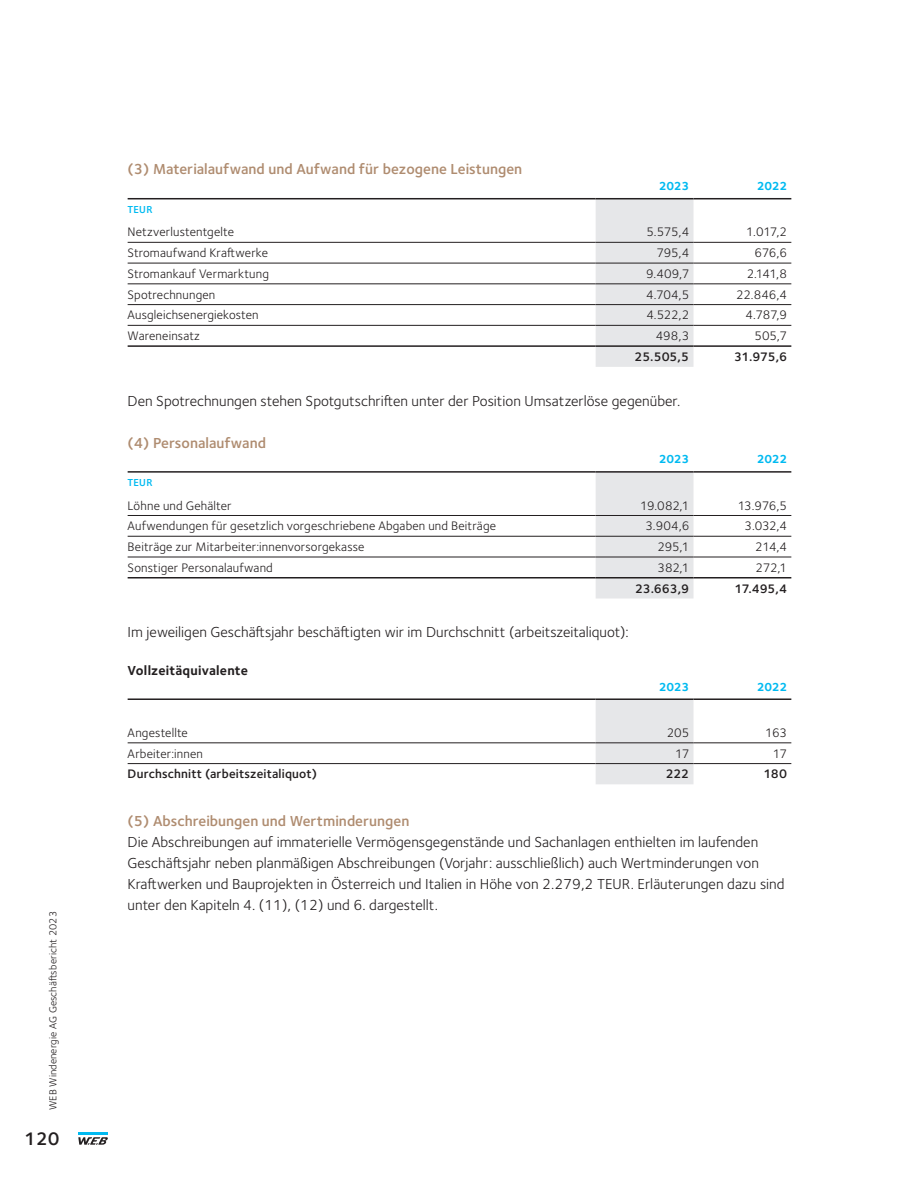
<style>
.page{position:relative;width:919px;height:1187px;background:#fff}
.page>*{position:absolute;margin:0;border:0;box-sizing:border-box;transform-origin:0 0}
.t1{font:600 18.75px "Foundry Sterling";color:#231f20}
.Fließtext{font:15px/21px "Foundry Sterling";color:#231f20}
.H3_Finanzteil_Nummer{font:600 15px "Foundry Sterling";color:#af8c70}
.HEAD_NOLINE_BLACK{font:700 13.5px "Foundry Sterling";letter-spacing:.015em;color:#231f20}
.LINE{font:12.75px "Foundry Sterling";letter-spacing:.01em;color:#231f20}
.NOLINE_BOLD{font:600 12.75px "Foundry Sterling";letter-spacing:.01em;color:#231f20}
.BLINE{font:12.75px "Foundry Sterling";letter-spacing:.01em;color:#231f20}
.HEAD_BLINE_BLUE{font:700 12px "Foundry Sterling";letter-spacing:-.015em;color:#00baf1}
.t2{font:10.5px "Foundry Sterling";letter-spacing:.01em;color:#231f20}
.HEAD_NOLINE_SMALL{font:600 10.5px "Foundry Sterling";letter-spacing:.02em;color:#00baf1}
</style>
<div class="page">
<div style="left:595px;top:199px;width:98px;height:168px;background:#e6e7e9"></div>
<hr style="left:128px;top:198px;width:467px;height:1px;background:#231f20">
<hr style="left:595px;top:198px;width:98px;height:1px;background:#231f20">
<hr style="left:693px;top:198px;width:98px;height:1px;background:#231f20">
<hr style="left:128px;top:345px;width:467px;height:2px;background:#231f20">
<hr style="left:595px;top:345px;width:98px;height:2px;background:#231f20">
<hr style="left:693px;top:345px;width:98px;height:2px;background:#231f20">
<hr style="left:128px;top:242px;width:467px;height:1px;background:#231f20">
<hr style="left:595px;top:242px;width:98px;height:1px;background:#231f20">
<hr style="left:693px;top:242px;width:98px;height:1px;background:#231f20">
<hr style="left:128px;top:263px;width:467px;height:1px;background:#231f20">
<hr style="left:595px;top:263px;width:98px;height:1px;background:#231f20">
<hr style="left:693px;top:263px;width:98px;height:1px;background:#231f20">
<hr style="left:128px;top:283px;width:467px;height:1px;background:#231f20">
<hr style="left:595px;top:283px;width:98px;height:1px;background:#231f20">
<hr style="left:693px;top:283px;width:98px;height:1px;background:#231f20">
<hr style="left:128px;top:304px;width:467px;height:1px;background:#231f20">
<hr style="left:595px;top:304px;width:98px;height:1px;background:#231f20">
<hr style="left:693px;top:304px;width:98px;height:1px;background:#231f20">
<hr style="left:128px;top:325px;width:467px;height:1px;background:#231f20">
<hr style="left:595px;top:325px;width:98px;height:1px;background:#231f20">
<hr style="left:693px;top:325px;width:98px;height:1px;background:#231f20">
<div style="left:595px;top:472px;width:98px;height:126px;background:#e6e7e9"></div>
<hr style="left:128px;top:471px;width:467px;height:1px;background:#231f20">
<hr style="left:595px;top:471px;width:98px;height:1px;background:#231f20">
<hr style="left:693px;top:471px;width:98px;height:1px;background:#231f20">
<hr style="left:128px;top:577px;width:467px;height:1px;background:#231f20">
<hr style="left:595px;top:577px;width:98px;height:1px;background:#231f20">
<hr style="left:693px;top:577px;width:98px;height:1px;background:#231f20">
<hr style="left:128px;top:515px;width:467px;height:1px;background:#231f20">
<hr style="left:595px;top:515px;width:98px;height:1px;background:#231f20">
<hr style="left:693px;top:515px;width:98px;height:1px;background:#231f20">
<hr style="left:128px;top:536px;width:467px;height:1px;background:#231f20">
<hr style="left:595px;top:536px;width:98px;height:1px;background:#231f20">
<hr style="left:693px;top:536px;width:98px;height:1px;background:#231f20">
<hr style="left:128px;top:556px;width:467px;height:1px;background:#231f20">
<hr style="left:595px;top:556px;width:98px;height:1px;background:#231f20">
<hr style="left:693px;top:556px;width:98px;height:1px;background:#231f20">
<div style="left:595px;top:700px;width:98px;height:84px;background:#e6e7e9"></div>
<hr style="left:128px;top:698px;width:467px;height:2px;background:#231f20">
<hr style="left:595px;top:698px;width:98px;height:2px;background:#231f20">
<hr style="left:693px;top:698px;width:98px;height:2px;background:#231f20">
<hr style="left:128px;top:742px;width:467px;height:1px;background:#231f20">
<hr style="left:595px;top:742px;width:98px;height:1px;background:#231f20">
<hr style="left:693px;top:742px;width:98px;height:1px;background:#231f20">
<hr style="left:128px;top:763px;width:467px;height:1px;background:#231f20">
<hr style="left:595px;top:763px;width:98px;height:1px;background:#231f20">
<hr style="left:693px;top:763px;width:98px;height:1px;background:#231f20">
<hr style="left:78px;top:1132px;width:30px;height:2px;background:#00baf1">
<svg style="left:78px;top:1137px;width:30px;height:7px"></svg>
<p class="t2" style="left:47px;top:1109px;width:200px;rotate:-90deg">WEB Windenergie AG Geschäftsbericht 2023</p>
<p class="t1" style="left:24px;top:1127px;width:37px">120</p>
<p class="H3_Finanzteil_Nummer" style="left:128px;top:160px;width:396px">(3) Materialaufwand und Aufwand für bezogene Leistungen</p>
<p class="HEAD_BLINE_BLUE" style="left:658px;top:179px;width:32px">2023</p>
<p class="HEAD_BLINE_BLUE" style="left:756px;top:179px;width:32px">2022</p>
<p class="HEAD_NOLINE_SMALL" style="left:128px;top:203px;width:26px">TEUR</p>
<p class="LINE" style="left:128px;top:225px;width:108px">Netzverlustentgelte</p>
<p class="LINE" style="left:646px;top:225px;width:44px">5.575,4</p>
<p class="LINE" style="left:746px;top:225px;width:42px">1.017,2</p>
<p class="LINE" style="left:128px;top:245px;width:142px">Stromaufwand Kraftwerke</p>
<p class="LINE" style="left:656px;top:245px;width:34px">795,4</p>
<p class="LINE" style="left:754px;top:245px;width:34px">676,6</p>
<p class="LINE" style="left:128px;top:266px;width:143px">Stromankauf Vermarktung</p>
<p class="LINE" style="left:646px;top:266px;width:44px">9.409,7</p>
<p class="LINE" style="left:746px;top:266px;width:42px">2.141,8</p>
<p class="LINE" style="left:128px;top:287px;width:89px">Spotrechnungen</p>
<p class="LINE" style="left:646px;top:287px;width:45px">4.704,5</p>
<p class="LINE" style="left:736px;top:287px;width:53px">22.846,4</p>
<p class="LINE" style="left:128px;top:308px;width:132px">Ausgleichsenergiekosten</p>
<p class="LINE" style="left:646px;top:308px;width:44px">4.522,2</p>
<p class="LINE" style="left:745px;top:308px;width:43px">4.787,9</p>
<p class="BLINE" style="left:128px;top:328px;width:74px">Wareneinsatz</p>
<p class="BLINE" style="left:655px;top:328px;width:35px">498,3</p>
<p class="BLINE" style="left:754px;top:328px;width:34px">505,7</p>
<p class="NOLINE_BOLD" style="left:634px;top:349px;width:56px">25.505,5</p>
<p class="NOLINE_BOLD" style="left:734px;top:349px;width:54px">31.975,6</p>
<p class="Fließtext" style="left:128px;top:390px;width:554px">Den Spotrechnungen stehen Spotgutschriften unter der Position Umsatzerlöse gegenüber.</p>
<p class="H3_Finanzteil_Nummer" style="left:128px;top:433px;width:140px">(4) Personalaufwand</p>
<p class="HEAD_BLINE_BLUE" style="left:658px;top:452px;width:32px">2023</p>
<p class="HEAD_BLINE_BLUE" style="left:756px;top:452px;width:32px">2022</p>
<p class="HEAD_NOLINE_SMALL" style="left:128px;top:476px;width:26px">TEUR</p>
<p class="LINE" style="left:128px;top:498px;width:105px">Löhne und Gehälter</p>
<p class="LINE" style="left:640px;top:498px;width:50px">19.082,1</p>
<p class="LINE" style="left:737px;top:498px;width:51px">13.976,5</p>
<p class="LINE" style="left:128px;top:518px;width:370px">Aufwendungen für gesetzlich vorgeschriebene Abgaben und Beiträge</p>
<p class="LINE" style="left:645px;top:518px;width:45px">3.904,6</p>
<p class="LINE" style="left:744px;top:518px;width:44px">3.032,4</p>
<p class="LINE" style="left:128px;top:539px;width:238px">Beiträge zur Mitarbeiter:innenvorsorgekasse</p>
<p class="LINE" style="left:657px;top:539px;width:33px">295,1</p>
<p class="LINE" style="left:755px;top:539px;width:33px">214,4</p>
<p class="BLINE" style="left:128px;top:560px;width:147px">Sonstiger Personalaufwand</p>
<p class="BLINE" style="left:657px;top:560px;width:33px">382,1</p>
<p class="BLINE" style="left:755px;top:560px;width:33px">272,1</p>
<p class="NOLINE_BOLD" style="left:635px;top:580px;width:56px">23.663,9</p>
<p class="NOLINE_BOLD" style="left:734px;top:580px;width:54px">17.495,4</p>
<p class="Fließtext" style="left:128px;top:621px;width:502px">Im jeweiligen Geschäftsjahr beschäftigten wir im Durchschnitt (arbeitszeitaliquot):</p>
<p class="HEAD_NOLINE_BLACK" style="left:128px;top:662px;width:122px">Vollzeitäquivalente</p>
<p class="HEAD_BLINE_BLUE" style="left:658px;top:679px;width:32px">2023</p>
<p class="HEAD_BLINE_BLUE" style="left:756px;top:679px;width:32px">2022</p>
<p class="LINE" style="left:128px;top:725px;width:62px">Angestellte</p>
<p class="LINE" style="left:666px;top:725px;width:24px">205</p>
<p class="LINE" style="left:765px;top:725px;width:23px">163</p>
<p class="LINE" style="left:128px;top:746px;width:77px">Arbeiter:innen</p>
<p class="LINE" style="left:675px;top:746px;width:16px">17</p>
<p class="LINE" style="left:773px;top:746px;width:16px">17</p>
<p class="NOLINE_BOLD" style="left:128px;top:766px;width:191px">Durchschnitt (arbeitszeitaliquot)</p>
<p class="NOLINE_BOLD" style="left:665px;top:766px;width:25px">222</p>
<p class="NOLINE_BOLD" style="left:763px;top:766px;width:25px">180</p>
<p class="H3_Finanzteil_Nummer" style="left:128px;top:811px;width:283px">(5) Abschreibungen und Wertminderungen</p>
<p class="Fließtext" style="left:128px;top:831px;width:658px">Die Abschreibungen auf immaterielle Vermögensgegenstände und Sachanlagen enthielten im laufenden Geschäftsjahr neben planmäßigen Abschreibungen (Vorjahr: ausschließlich) auch Wertminderungen von Kraftwerken und Bauprojekten in Österreich und Italien in Höhe von 2.279,2 TEUR. Erläuterungen dazu sind unter den Kapiteln 4. (11), (12) und 6. dargestellt.</p>
</div>
